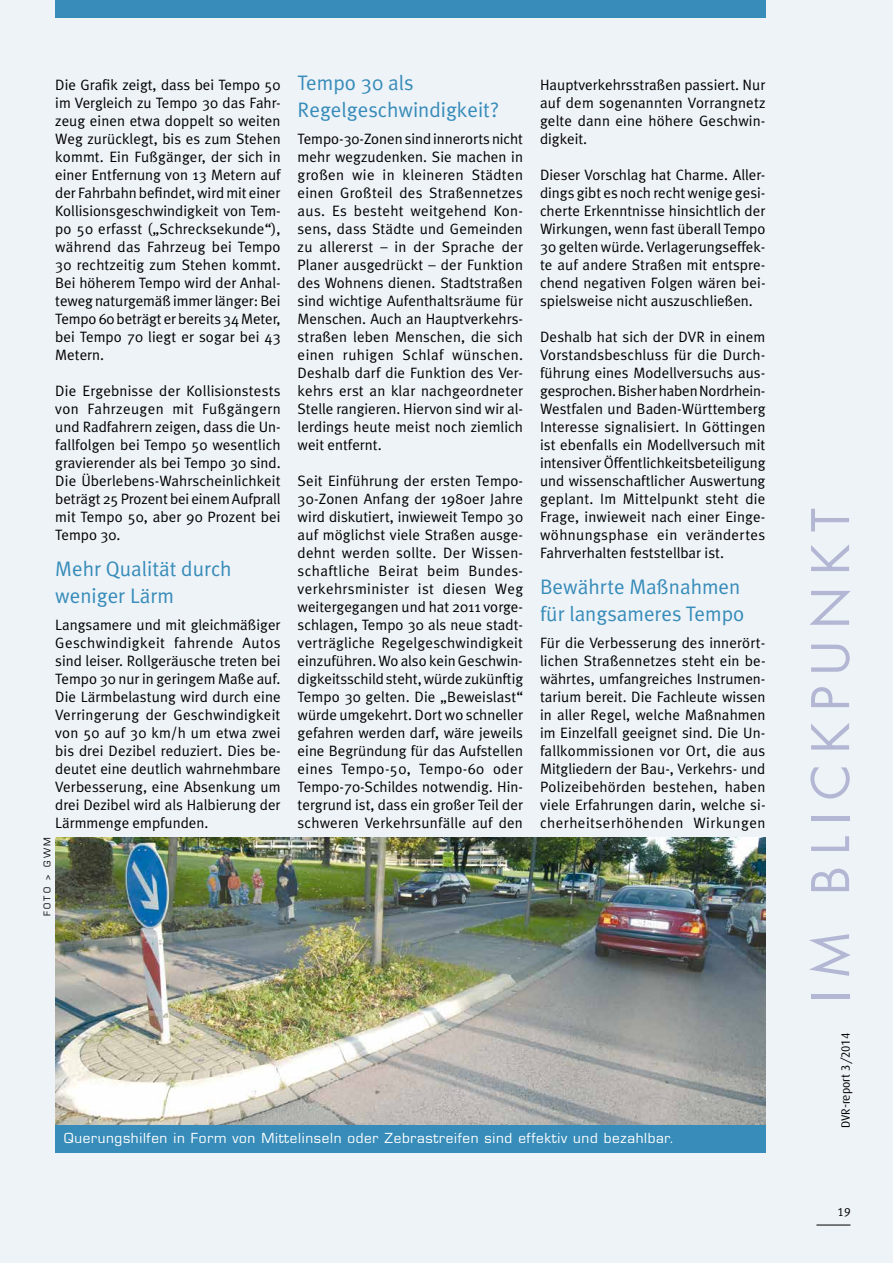
<style>
.page{position:relative;width:893px;height:1263px;background:#eef3f8}
.page>*{position:absolute;margin:0;border:0;box-sizing:border-box;transform-origin:0 0}
.t1{font:57px "Futura T";letter-spacing:.175em;color:#b4b7d4}
.t2{font:21px/27px "Meta Plus Normal";color:#378cb9}
.t3{font:15px/18px "Meta Plus Normal";color:#000;text-align:justify}
.t4{font:13.5px "Eurostile";letter-spacing:.05em;color:#fff}
.t5{font:12px "Dax";color:#000}
.t6{font:12px "Meta Plus Normal Caps";color:#000}
.t7{font:9px "Eurostile";color:#000}
</style>
<div class="page">
<div style="left:55px;top:0;width:710px;height:17px;background:#378cb9"></div>
<img style="left:55px;top:837px;width:710px;height:288px">
<div style="left:55px;top:1125px;width:710px;height:27px;background:#378cb9"></div>
<hr style="left:816px;top:1225px;width:34px;height:1px;background:#000">
<p class="t3" style="left:55px;top:76px;width:227px">Die Grafik zeigt, dass bei Tempo 50 im Vergleich zu Tempo 30 das Fahr&shy;zeug einen etwa doppelt so weiten Weg zurücklegt, bis es zum Stehen kommt. Ein Fußgänger, der sich in einer Entfernung von 13 Metern auf der Fahrbahn befindet, wird mit einer Kollisionsgeschwindigkeit von Tem&shy;po 50 erfasst („Schrecksekunde“), während das Fahrzeug bei Tempo 30 rechtzeitig zum Stehen kommt.<br>Bei höherem Tempo wird der Anhal&shy;teweg naturgemäß immer länger: Bei Tempo 60 beträgt er bereits 34 Meter, bei Tempo 70 liegt er sogar bei 43<br>Metern.</p>
<p class="t3" style="left:55px;top:382px;width:227px">Die Ergebnisse der Kollisionstests von Fahrzeugen mit Fußgängern und Radfahrern zeigen, dass die Un&shy;fallfolgen bei Tempo 50 wesentlich gravierender als bei Tempo 30 sind.<br>Die Überlebens-Wahrscheinlichkeit beträgt 25 Prozent bei einem Aufprall mit Tempo 50, aber 90 Prozent bei Tempo 30.</p>
<h2 class="t2" style="left:55px;top:555px;width:178px">Mehr Qualität durch weniger Lärm</h2>
<p class="t3" style="left:55px;top:616px;width:227px">Langsamere und mit gleichmäßiger Geschwindigkeit fahrende Autos sind leiser. Rollgeräusche treten bei Tempo 30 nur in geringem Maße auf.<br>Die Lärmbelastung wird durch eine Verringerung der Geschwindigkeit von 50 auf 30 km/h um etwa zwei bis drei Dezibel reduziert. Dies be&shy;deutet eine deutlich wahrnehmbare Verbesserung, eine Absenkung um drei Dezibel wird als Halbierung der Lärmmenge empfunden.</p>
<p class="t7" style="left:42px;top:916px;width:81px;rotate:-90deg">FOTO &gt; GWM</p>
<h2 class="t2" style="left:298px;top:69px;width:203px">Tempo 30 als<br>Regelgeschwindigkeit?</h2>
<p class="t3" style="left:298px;top:130px;width:227px">Tempo-30-Zonen sind innerorts nicht mehr wegzudenken. Sie machen in großen wie in kleineren Städten einen Großteil des Straßennetzes aus. Es besteht weitgehend Kon&shy;sens, dass Städte und Gemeinden zu allererst – in der Sprache der Planer ausgedrückt – der Funktion des Wohnens dienen. Stadtstraßen sind wichtige Aufenthaltsräume für Menschen. Auch an Hauptverkehrs&shy;straßen leben Menschen, die sich einen ruhigen Schlaf wünschen.<br>Deshalb darf die Funktion des Ver&shy;kehrs erst an klar nachgeordneter Stelle rangieren. Hiervon sind wir al&shy;lerdings heute meist noch ziemlich weit entfernt.</p>
<p class="t3" style="left:298px;top:472px;width:227px">Seit Einführung der ersten Tempo-30-Zonen Anfang der 1980er Jahre wird diskutiert, inwieweit Tempo 30 auf möglichst viele Straßen ausge&shy;dehnt werden sollte. Der Wissen&shy;schaftliche Beirat beim Bundes&shy;verkehrsminister ist diesen Weg weitergegangen und hat 2011 vorge&shy;schlagen, Tempo 30 als neue stadt&shy;verträgliche Regelgeschwindigkeit einzuführen. Wo also kein Geschwin&shy;digkeitsschild steht, würde zukünftig Tempo 30 gelten. Die „Beweislast“ würde umgekehrt. Dort wo schneller gefahren werden darf, wäre jeweils eine Begründung für das Aufstellen eines Tempo-50, Tempo-60 oder Tempo-70-Schildes notwendig. Hin&shy;tergrund ist, dass ein großer Teil der schweren Verkehrsunfälle auf den</p>
<p class="t3" style="left:540px;top:76px;width:227px">Hauptverkehrsstraßen passiert. Nur auf dem sogenannten Vorrangnetz gelte dann eine höhere Geschwin&shy;digkeit.</p>
<p class="t3" style="left:540px;top:166px;width:227px">Dieser Vorschlag hat Charme. Aller&shy;dings gibt es noch recht wenige gesi&shy;cherte Erkenntnisse hinsichtlich der Wirkungen, wenn fast überall Tempo 30 gelten würde. Verlagerungseffek&shy;te auf andere Straßen mit entspre&shy;chend negativen Folgen wären bei&shy;spielsweise nicht auszuschließen.</p>
<p class="t3" style="left:540px;top:328px;width:227px">Deshalb hat sich der DVR in einem Vorstandsbeschluss für die Durch&shy;führung eines Modellversuchs aus&shy;gesprochen. Bisher haben Nordrhein-Westfalen und Baden-Württemberg Interesse signalisiert. In Göttingen ist ebenfalls ein Modellversuch mit intensiver Öffentlichkeitsbeteiligung und wissenschaftlicher Auswertung geplant. Im Mittelpunkt steht die Frage, inwieweit nach einer Einge&shy;wöhnungsphase ein verändertes Fahrverhalten feststellbar ist.</p>
<h2 class="t2" style="left:540px;top:573px;width:206px">Bewährte Maßnahmen für langsameres Tempo</h2>
<p class="t3" style="left:540px;top:634px;width:227px">Für die Verbesserung des innerört&shy;lichen Straßennetzes steht ein be&shy;währtes, umfangreiches Instrumen&shy;tarium bereit. Die Fachleute wissen in aller Regel, welche Maßnahmen im Einzelfall geeignet sind. Die Un&shy;fallkommissionen vor Ort, die aus Mitgliedern der Bau-, Verkehrs- und Polizeibehörden bestehen, haben viele Erfahrungen darin, welche si&shy;cherheitserhöhenden Wirkungen</p>
<p class="t4" style="left:64px;top:1130px;width:612px">Querungshilfen in Form von Mittelinseln oder Zebrastreifen sind effektiv und bezahlbar.</p>
<h1 class="t1" style="left:797px;top:1003px;width:497px;rotate:-90deg">IM BLi ckpun kt</h1>
<p class="t5" style="left:839px;top:1128px;width:97px;rotate:-90deg">DVR-report 3/2014</p>
<p class="t6" style="left:838px;top:1204px;width:14px">19</p>
</div>
